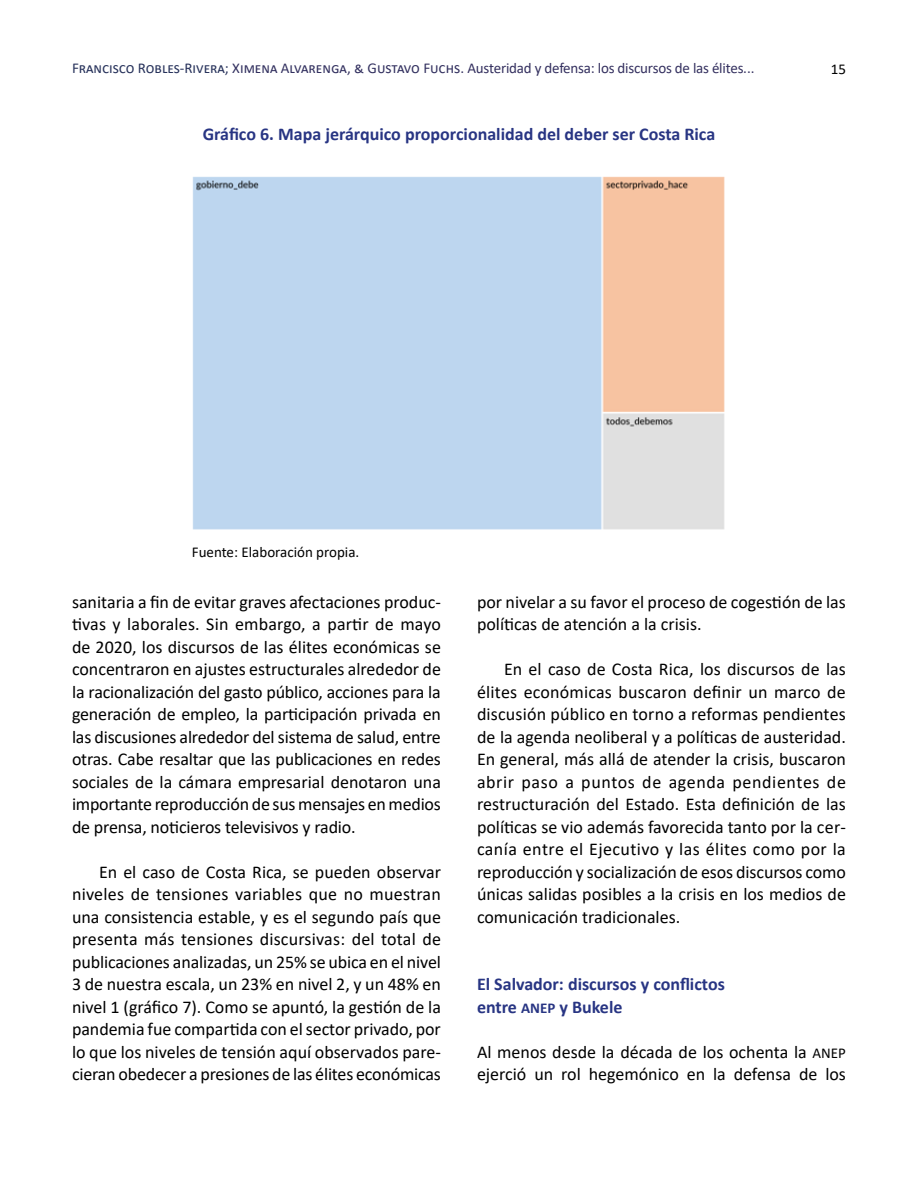
<style>
.page{position:relative;width:918px;height:1188px;background:#fff}
.page>*{position:absolute;margin:0;border:0;box-sizing:border-box;transform-origin:0 0}
.t1{font:18px/22.5px "Calibri";color:#000;text-align:justify}
.t2{font:700 18px/22.5px "Calibri";color:#283583}
.t3{font:15px "Calibri";color:#34305f}
.t4{font:15px "Calibri";color:#000}
.s1{color:#27325b}
.s2{color:#32305f}
.s3{font-size:15px}
</style>
<div class="page">
<img style="left:192px;top:176px;width:533px;height:354px">
<p class="t3" style="left:72px;top:58px;width:684px"><span class="s1">Francisco Robles-Rivera;</span> <span class="s2">Ximena Alvarenga, &amp; Gustavo Fuchs.</span> Austeridad y defensa: los discursos de las élites...</p>
<p class="t4" style="left:831px;top:59px;width:17px">15</p>
<p class="t2" style="left:203px;top:122px;width:514px">Gráfico 6. Mapa jerárquico proporcionalidad del deber ser Costa Rica</p>
<p class="t4" style="left:192px;top:541px;width:169px">Fuente: Elaboración propia.</p>
<p class="t1" style="left:72px;top:590px;width:371px">sanitaria a fin de evitar graves afectaciones produc&shy;tivas y laborales. Sin embargo, a partir de mayo de 2020, los discursos de las élites económicas se concentraron en ajustes estructurales alrededor de la racionalización del gasto público, acciones para la generación de empleo, la participación privada en las discusiones alrededor del sistema de salud, entre otras. Cabe resaltar que las publicaciones en redes sociales de la cámara empresarial denotaron una importante reproducción de sus mensajes en medios de prensa, noticieros televisivos y radio.</p>
<p class="t1" style="left:72px;top:860px;width:371px;text-indent:27px">En el caso de Costa Rica, se pueden observar niveles de tensiones variables que no muestran una consistencia estable, y es el segundo país que presenta más tensiones discursivas: del total de publicaciones analizadas, un 25% se ubica en el nivel 3 de nuestra escala, un 23% en nivel 2, y un 48% en nivel 1 (gráfico 7). Como se apuntó, la gestión de la pandemia fue compartida con el sector privado, por lo que los niveles de tensión aquí observados pare&shy;cieran obedecer a presiones de las élites económicas</p>
<p class="t1" style="left:477px;top:590px;width:370px">por nivelar a su favor el proceso de cogestión de las políticas de atención a la crisis.</p>
<p class="t1" style="left:477px;top:657px;width:371px;text-indent:27px">En el caso de Costa Rica, los discursos de las élites económicas buscaron definir un marco de discusión público en torno a reformas pendientes de la agenda neoliberal y a políticas de austeridad.<br>En general, más allá de atender la crisis, buscaron abrir paso a puntos de agenda pendientes de restructuración del Estado. Esta definición de las políticas se vio además favorecida tanto por la cer&shy;canía entre el Ejecutivo y las élites como por la reproducción y socialización de esos discursos como únicas salidas posibles a la crisis en los medios de comunicación tradicionales.</p>
<p class="t2" style="left:477px;top:973px;width:249px">El Salvador: discursos y conflictos entre <span class="s3">ANEP</span> y Bukele</p>
<p class="t1" style="left:477px;top:1040px;width:371px">Al menos desde la década de los ochenta la <span class="s3">ANEP </span>ejerció un rol hegemónico en la defensa de los</p>
</div>
